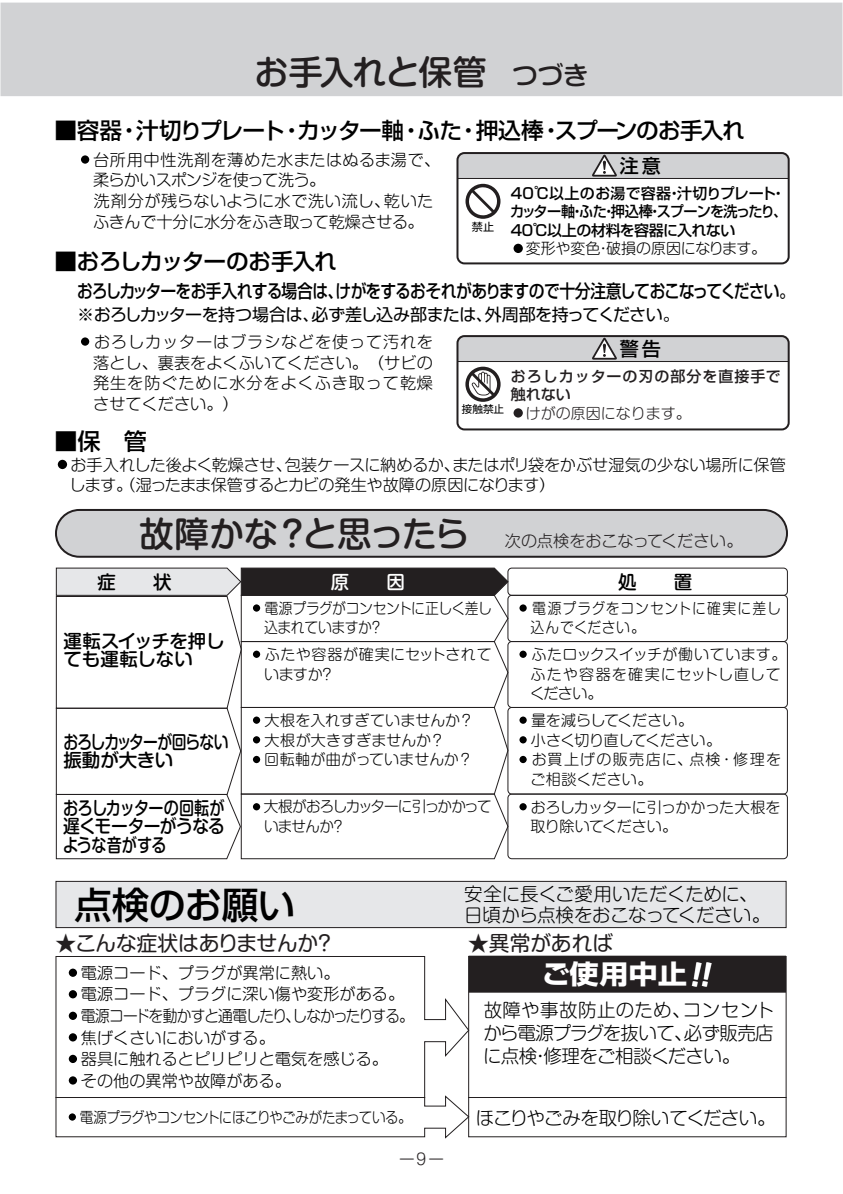
<style>
.page{position:relative;width:843px;height:1194px;background:#fff}
.page>*{position:absolute;margin:0;border:0;box-sizing:border-box;transform-origin:0 0}
.t1{font:500 37px "Shin Go Pro";letter-spacing:-.01em;color:#000}
.t2{font:500 34px "Shin M Go Pro";letter-spacing:-.03em;color:#231f20}
.t3{font:700 26.4px "Shin Go Pro";color:#fff;scale:1.11 1}
.t4{font:500 23.2px "Shin Go Pro";color:#000}
.t5{font:500 22.6px "Shin Go Pro";letter-spacing:-.06em;color:#000}
.t6{font:20.8px "Shin M Go Pro";letter-spacing:-.01em;color:#231f20}
.t7{font:500 19px "Shin Go Pro";color:#000}
.t8{font:500 18.6px/18.6px "Shin M Go Pro";letter-spacing:-.045em;color:#000;scale:.8 1}
.t9{font:500 18.6px "Shin M Go Pro";letter-spacing:-.045em;color:#000}
.t10{font:500 18.6px "Shin M Go Pro";color:#fff}
.t11{font:300 18.4px/23.2px "Shin M Go Pro";letter-spacing:-.025em;color:#000;text-align:justify}
.t12{font:500 18.4px "Shin Go Pro";letter-spacing:-.055em;color:#000;scale:.86 1}
.t13{font:500 18.4px/18.4px "Shin M Go Pro";letter-spacing:-.015em;color:#000;text-align:justify;scale:.82 1}
.t14{font:300 18.4px "Shin M Go Pro";letter-spacing:-.05em;color:#000}
.t15{font:500 18.4px/18.4px "Shin M Go Pro";letter-spacing:-.015em;color:#000}
.t16{font:300 18.4px "Shin M Go Pro";color:#000}
.t17{font:17px "Shin Go Pro";letter-spacing:-.025em;color:#000}
.t18{font:300 16.2px/20.8px "Shin M Go Pro";color:#000;text-align:justify}
.t19{font:300 16.2px/20.8px "Shin M Go Pro";letter-spacing:-.02em;color:#000}
.t20{font:300 16.2px "Shin M Go Pro";letter-spacing:.025em;color:#000}
.t21{font:300 16.2px "Shin M Go Pro";letter-spacing:-.075em;color:#000}
.t22{font:300 16.2px "Shin M Go Pro";letter-spacing:-.015em;color:#231f20}
.t23{font:300 16.2px "Shin M Go Pro";letter-spacing:-.025em;color:#000}
.t24{font:300 16.2px "Shin M Go Pro";letter-spacing:-.045em;color:#000}
.t25{font:300 15.6px "Shin M Go Pro";color:#231f20}
.t26{font:300 15px/19.6px "Shin M Go Pro";letter-spacing:-.01em;color:#000}
.t27{font:500 15px/18.4px "Shin Go Pro";letter-spacing:-.04em;color:#000;text-align:justify}
.t28{font:300 15px/19.6px "Shin M Go Pro";letter-spacing:.035em;color:#000}
.t29{font:300 15px "Shin M Go Pro";letter-spacing:.01em;color:#000}
.t30{font:300 15px "Shin M Go Pro";letter-spacing:-.045em;color:#000}
.t31{font:300 15px/19.6px "Shin M Go Pro";letter-spacing:.06em;color:#000}
.t32{font:300 15px/19.6px "Shin M Go Pro";letter-spacing:.07em;color:#000}
.t33{font:300 15px/19.6px "Shin M Go Pro";letter-spacing:-.06em;color:#000}
.t34{font:300 15px/19.6px "Shin M Go Pro";letter-spacing:.025em;color:#000}
.t35{font:500 15px "Shin Go Pro";letter-spacing:.065em;color:#231f20}
.t36{font:300 15px "Shin M Go Pro";color:#231f20}
.t37{font:11px "Shin M Go Pro";color:#000}
.s1{font-size:25.6px}
.s2{font-weight:500;font-size:34.6px}
</style>
<div class="page">
<div style="left:1px;top:3px;width:841px;height:93px;background:#d1d2d4"></div>
<svg style="left:55px;top:509px;width:733px;height:48px"></svg>
<svg style="left:55px;top:567px;width:733px;height:292px"></svg>
<div style="left:56px;top:881px;width:730px;height:46px;background:#e6e7e9"></div>
<div style="left:55px;top:881px;width:732px;height:47px;border:1px solid #231f20"></div>
<svg style="left:55px;top:955px;width:414px;height:140px"></svg>
<svg style="left:55px;top:1095px;width:415px;height:42px"></svg>
<div style="left:469px;top:955px;width:317px;height:37px;background:#231f20"></div>
<div style="left:468px;top:956px;width:319px;height:142px;border:1px solid #231f20"></div>
<svg style="left:456px;top:335px;width:334px;height:96px"></svg>
<svg style="left:456px;top:152px;width:334px;height:113px"></svg>
<p class="t2" style="left:254px;top:45px;width:336px">お手入れと保管<span class="s1">　つづき</span></p>
<p class="t5" style="left:54px;top:112px;width:692px">■容器・汁切りプレート・カッター軸・ふた・押込棒・スプーンのお手入れ</p>
<p class="t20" style="left:77px;top:146px;width:365px">●台所用中性洗剤を薄めた水またはぬるま湯で、</p>
<p class="t24" style="left:93px;top:167px;width:233px">柔らかいスポンジを使って洗う。</p>
<p class="t20" style="left:77px;top:188px;width:358px">　洗剤分が残らないように水で洗い流し、乾いた</p>
<p class="t23" style="left:93px;top:209px;width:332px">ふきんで十分に水分をふき取って乾燥させる。</p>
<p class="t7" style="left:620px;top:150px;width:42px">注意</p>
<p class="t27" style="left:510px;top:182px;width:279px">40℃以上のお湯で容器・汁切りプレート・カッター軸・ふた・押込棒・スプーンを洗ったり、40℃以上の材料を容器に入れない</p>
<p class="t26" style="left:511px;top:237px;width:257px">●変形や変色・破損の原因になります。</p>
<p class="t37" style="left:472px;top:217px;width:24px">禁止</p>
<p class="t5" style="left:54px;top:243px;width:284px">■おろしカッターのお手入れ</p>
<p class="t12" style="left:77px;top:276px;width:836px">おろしカッターをお手入れする場合は、けがをするおそれがありますので十分注意しておこなってください。</p>
<p class="t17" style="left:77px;top:300px;width:604px">※おろしカッターを持つ場合は、必ず差し込み部または、外周部を持ってください。</p>
<p class="t18" style="left:93px;top:329px;width:341px;text-indent:-16px">●おろしカッターはブラシなどを使って汚れを落とし、裏表をよくふいてください。（サビの発生を防ぐために水分をよくふき取って乾燥させてください。）</p>
<p class="t7" style="left:620px;top:333px;width:42px">警告</p>
<p class="t35" style="left:511px;top:364px;width:272px">おろしカッターの刃の部分を直接手で</p>
<p class="t35" style="left:511px;top:382px;width:62px">触れない</p>
<p class="t36" style="left:462px;top:401px;width:230px"><sup>接触禁止</sup> ●けがの原因になります。</p>
<p class="t4" style="left:54px;top:422px;width:94px">■保　管</p>
<p class="t19" style="left:70px;top:452px;width:718px;text-indent:-15px">●お手入れした後よく乾燥させ、包装ケースに納めるか、またはポリ袋をかぶせ湿気の少ない場所に保管します。（湿ったまま保管するとカビの発生や故障の原因になります）</p>
<p class="t22" style="left:139px;top:528px;width:605px"><span class="s2">故障かな？と思ったら</span> 次の点検をおこなってください。</p>
<p class="t9" style="left:98px;top:567px;width:76px">症　　状</p>
<p class="t10" style="left:331px;top:567px;width:76px">原　　因</p>
<p class="t9" style="left:618px;top:567px;width:76px">処　　置</p>
<p class="t26" style="left:264px;top:596px;width:229px;text-indent:-15px">●電源プラグがコンセントに正しく差し込まれていますか？</p>
<p class="t31" style="left:531px;top:596px;width:252px;text-indent:-15px">●電源プラグをコンセントに確実に差し込んでください。</p>
<p class="t15" style="left:63px;top:629px;width:163px">運転スイッチを押しても運転しない</p>
<p class="t34" style="left:264px;top:643px;width:229px;text-indent:-15px">●ふたや容器が確実にセットされていますか？</p>
<p class="t28" style="left:530px;top:643px;width:258px;text-indent:-14px">●ふたロックスイッチが働いています。ふたや容器を確実にセットし直してください。</p>
<p class="t26" style="left:516px;top:708px;width:179px">●量を減らしてください。</p>
<p class="t26" style="left:516px;top:728px;width:207px">●小さく切り直してください。</p>
<p class="t32" style="left:531px;top:748px;width:252px;text-indent:-15px">●お買上げの販売店に、点検・修理をご相談ください。</p>
<p class="t26" style="left:249px;top:708px;width:226px">●大根を入れすぎていませんか？</p>
<p class="t29" style="left:249px;top:728px;width:197px">●大根が大きすぎませんか？</p>
<p class="t29" style="left:249px;top:747px;width:225px">●回転軸が曲がっていませんか？</p>
<p class="t8" style="left:63px;top:730px;width:208px">おろしカッターが回らない振動が大きい</p>
<p class="t13" style="left:63px;top:796px;width:199px">おろしカッターの回転が遅くモーターがうなるような音がする</p>
<p class="t33" style="left:264px;top:795px;width:229px;text-indent:-15px">●大根がおろしカッターに引っかかっていませんか？</p>
<p class="t26" style="left:531px;top:795px;width:252px;text-indent:-15px">●おろしカッターに引っかかった大根を取り除いてください。</p>
<p class="t1" style="left:74px;top:874px;width:222px">点検のお願い</p>
<p class="t16" style="left:464px;top:879px;width:295px">安全に長くご愛用いただくために、</p>
<p class="t11" style="left:464px;top:901px;width:308px">日頃から点検をおこなってください。</p>
<p class="t6" style="left:55px;top:926px;width:281px">★こんな症状はありませんか？</p>
<p class="t6" style="left:468px;top:926px;width:147px">★異常があれば</p>
<p class="t3" style="left:542px;top:953px;width:132px">ご使用中止</p>
<p class="t18" style="left:65px;top:960px;width:276px">●電源コード、プラグが異常に熱い。</p>
<p class="t18" style="left:65px;top:982px;width:341px">●電源コード、プラグに深い傷や変形がある。</p>
<p class="t21" style="left:65px;top:1003px;width:350px">●電源コードを動かすと通電したり、しなかったりする。</p>
<p class="t18" style="left:65px;top:1025px;width:212px">●焦げくさいにおいがする。</p>
<p class="t18" style="left:65px;top:1046px;width:325px">●器具に触れるとピリピリと電気を感じる。</p>
<p class="t18" style="left:65px;top:1068px;width:228px">●その他の異常や故障がある。</p>
<p class="t30" style="left:65px;top:1105px;width:348px">●電源プラグやコンセントにほこりやごみがたまっている。</p>
<p class="t14" style="left:476px;top:1103px;width:301px">ほこりやごみを取り除いてください。</p>
<p class="t11" style="left:483px;top:996px;width:293px">故障や事故防止のため、コンセントから電源プラグを抜いて、必ず販売店に点検・修理をご相談ください。</p>
<p class="t25" style="left:399px;top:1146px;width:46px">ー９ー</p>
</div>
